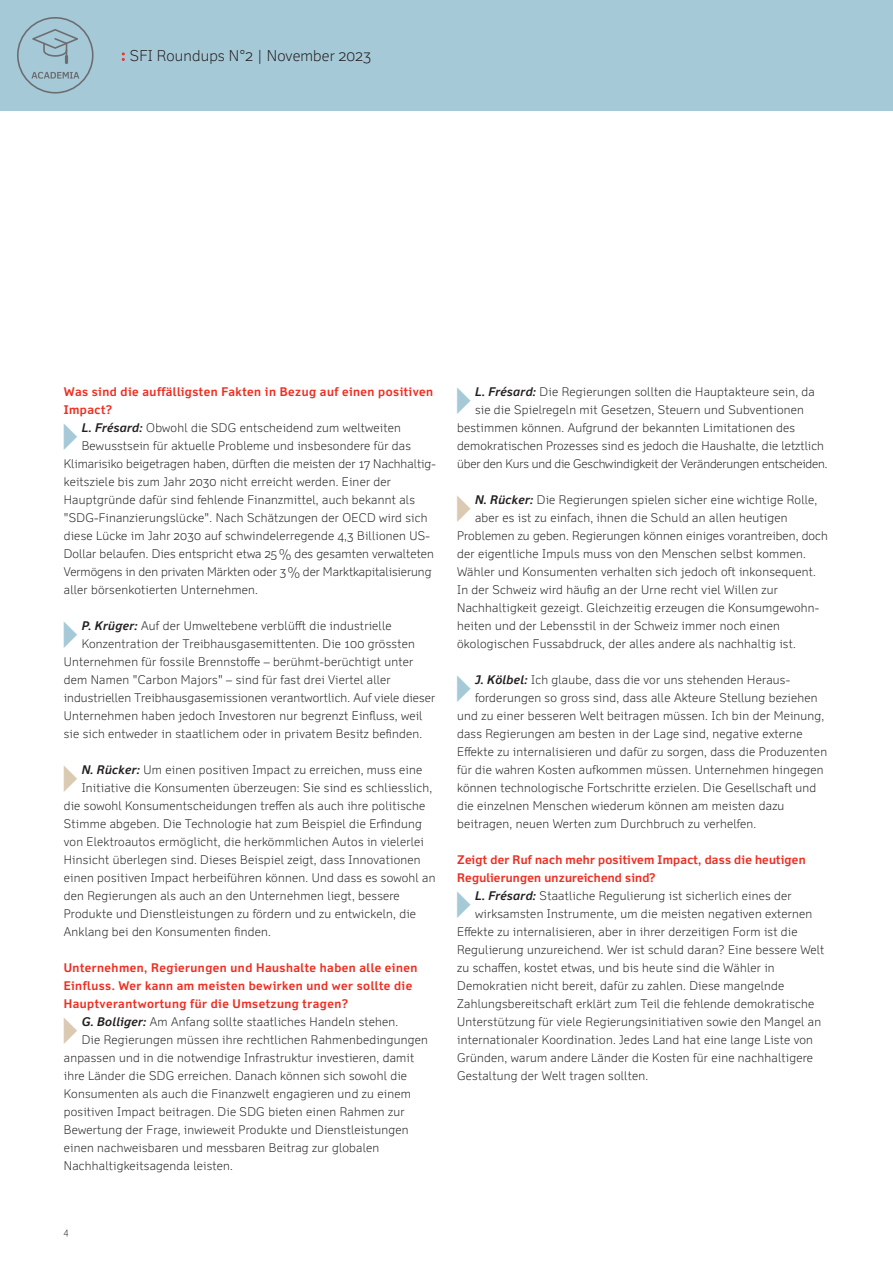
<style>
.page{position:relative;width:893px;height:1263px;background:#fff}
.page>*{position:absolute;margin:0;border:0;box-sizing:border-box;transform-origin:0 0}
.t1{font:300 15px "Felbridge Pro";letter-spacing:.01em;color:#231f20}
.Copy{font:300 12px "Felbridge Pro";letter-spacing:.02em;color:#231f20}
.Subtitle_ohne_absatz{font:700 12px/18px "Felbridge Pro";letter-spacing:.04em;color:#ee2e22}
.Subtitle_ohne_absatz-2{font:700 12px/18px "Felbridge Pro";letter-spacing:.02em;color:#ee2e22}
.Copy-2{font:300 12px "Felbridge Pro";letter-spacing:-.01em;color:#231f20}
.Copy-3{font:300 12px "Felbridge Pro";color:#231f20}
.t2{font:300 9px "Felbridge Pro";color:#231f20}
.s1{font-family:"New Baskerville Std";font-weight:400;font-size:16.5px;color:#ee2e22}
.s2{font-weight:700;font-style:italic}
</style>
<div class="page">
<div style="left:0;top:0;width:893px;height:111px;background:#a5c9d7"></div>
<svg style="left:17px;top:17px;width:77px;height:77px"></svg>
<p class="t1" style="left:121px;top:47px;width:252px"><span class="s1">:</span> SFI Roundups N°2 | November 2023</p>
<p class="Subtitle_ohne_absatz" style="left:64px;top:382px;width:371px">Was sind die auffälligsten Fakten in Bezug auf einen positiven<br>Impact?</p>
<p class="Copy" style="left:82px;top:420px;width:321px"><span class="s2">L. Frésard:</span> Obwohl die SDG entscheidend zum weltweiten</p>
<p class="Copy" style="left:82px;top:438px;width:331px">Bewusstsein für aktuelle Probleme und insbesondere für das</p>
<p class="Copy" style="left:64px;top:456px;width:373px">Klimarisiko beigetragen haben, dürften die meisten der 17 Nachhaltig-</p>
<p class="Copy" style="left:64px;top:474px;width:329px">keitsziele bis zum Jahr 2030 nicht erreicht werden. Einer der</p>
<p class="Copy" style="left:64px;top:492px;width:353px">Hauptgründe dafür sind fehlende Finanzmittel, auch bekannt als</p>
<p class="Copy" style="left:64px;top:510px;width:365px">"SDG-Finanzierungslücke". Nach Schätzungen der OECD wird sich</p>
<p class="Copy" style="left:64px;top:528px;width:368px">diese Lücke im Jahr 2030 auf schwindelerregende 4,3 Billionen US-</p>
<p class="Copy" style="left:64px;top:546px;width:372px">Dollar belaufen. Dies entspricht etwa 25% des gesamten verwalteten</p>
<p class="Copy-3" style="left:64px;top:564px;width:369px">Vermögens in den privaten Märkten oder 3% der Marktkapitalisierung</p>
<p class="Copy" style="left:64px;top:582px;width:196px">aller börsenkotierten Unternehmen.</p>
<p class="Copy" style="left:82px;top:618px;width:311px"><span class="s2">P. Krüger:</span> Auf der Umweltebene verblüfft die industrielle</p>
<p class="Copy" style="left:82px;top:636px;width:335px">Konzentration der Treibhausgasemittenten. Die 100 grössten</p>
<p class="Copy" style="left:64px;top:654px;width:351px">Unternehmen für fossile Brennstoffe – berühmt-berüchtigt unter</p>
<p class="Copy" style="left:64px;top:672px;width:328px">dem Namen "Carbon Majors" – sind für fast drei Viertel aller</p>
<p class="Copy" style="left:64px;top:690px;width:373px">industriellen Treibhausgasemissionen verantwortlich. Auf viele dieser</p>
<p class="Copy" style="left:64px;top:708px;width:360px">Unternehmen haben jedoch Investoren nur begrenzt Einfluss, weil</p>
<p class="Copy" style="left:64px;top:726px;width:360px">sie sich entweder in staatlichem oder in privatem Besitz befinden.</p>
<p class="Copy" style="left:82px;top:762px;width:342px"><span class="s2">N. Rücker:</span> Um einen positiven Impact zu erreichen, muss eine</p>
<p class="Copy" style="left:82px;top:780px;width:352px">Initiative die Konsumenten überzeugen: Sie sind es schliesslich,</p>
<p class="Copy" style="left:64px;top:798px;width:363px">die sowohl Konsumentscheidungen treffen als auch ihre politische</p>
<p class="Copy" style="left:64px;top:816px;width:360px">Stimme abgeben. Die Technologie hat zum Beispiel die Erfindung</p>
<p class="Copy" style="left:64px;top:834px;width:362px">von Elektroautos ermöglicht, die herkömmlichen Autos in vielerlei</p>
<p class="Copy" style="left:64px;top:852px;width:358px">Hinsicht überlegen sind. Dieses Beispiel zeigt, dass Innovationen</p>
<p class="Copy" style="left:64px;top:870px;width:373px">einen positiven Impact herbeiführen können. Und dass es sowohl an</p>
<p class="Copy" style="left:64px;top:888px;width:337px">den Regierungen als auch an den Unternehmen liegt, bessere</p>
<p class="Copy" style="left:64px;top:906px;width:354px">Produkte und Dienstleistungen zu fördern und zu entwickeln, die</p>
<p class="Copy" style="left:64px;top:924px;width:208px">Anklang bei den Konsumenten finden.</p>
<p class="Subtitle_ohne_absatz" style="left:64px;top:958px;width:355px">Unternehmen, Regierungen und Haushalte haben alle einen<br>Einfluss. Wer kann am meisten bewirken und wer sollte die<br>Hauptverantwortung für die Umsetzung tragen?</p>
<p class="Copy" style="left:82px;top:1014px;width:318px"><span class="s2">G. Bolliger:</span> Am Anfang sollte staatliches Handeln stehen.</p>
<p class="Copy" style="left:82px;top:1032px;width:348px">Die Regierungen müssen ihre rechtlichen Rahmenbedingungen</p>
<p class="Copy" style="left:64px;top:1050px;width:352px">anpassen und in die notwendige Infrastruktur investieren, damit</p>
<p class="Copy" style="left:64px;top:1068px;width:345px">ihre Länder die SDG erreichen. Danach können sich sowohl die</p>
<p class="Copy" style="left:64px;top:1086px;width:349px">Konsumenten als auch die Finanzwelt engagieren und zu einem</p>
<p class="Copy" style="left:64px;top:1104px;width:342px">positiven Impact beitragen. Die SDG bieten einen Rahmen zur</p>
<p class="Copy" style="left:64px;top:1122px;width:346px">Bewertung der Frage, inwieweit Produkte und Dienstleistungen</p>
<p class="Copy" style="left:64px;top:1140px;width:317px">einen nachweisbaren und messbaren Beitrag zur globalen</p>
<p class="Copy" style="left:64px;top:1158px;width:171px">Nachhaltigkeitsagenda leisten.</p>
<p class="Copy" style="left:475px;top:384px;width:341px"><span class="s2">L. Frésard:</span> Die Regierungen sollten die Hauptakteure sein, da</p>
<p class="Copy" style="left:475px;top:402px;width:330px">sie die Spielregeln mit Gesetzen, Steuern und Subventionen</p>
<p class="Copy" style="left:457px;top:420px;width:340px">bestimmen können. Aufgrund der bekannten Limitationen des</p>
<p class="Copy" style="left:457px;top:438px;width:368px">demokratischen Prozesses sind es jedoch die Haushalte, die letztlich</p>
<p class="Copy-2" style="left:457px;top:456px;width:372px">über den Kurs und die Geschwindigkeit der Veränderungen entscheiden.</p>
<p class="Copy" style="left:475px;top:492px;width:344px"><span class="s2">N. Rücker:</span> Die Regierungen spielen sicher eine wichtige Rolle,</p>
<p class="Copy" style="left:475px;top:510px;width:314px">aber es ist zu einfach, ihnen die Schuld an allen heutigen</p>
<p class="Copy" style="left:457px;top:528px;width:372px">Problemen zu geben. Regierungen können einiges vorantreiben, doch</p>
<p class="Copy" style="left:457px;top:546px;width:350px">der eigentliche Impuls muss von den Menschen selbst kommen.</p>
<p class="Copy" style="left:457px;top:564px;width:360px">Wähler und Konsumenten verhalten sich jedoch oft inkonsequent.</p>
<p class="Copy" style="left:457px;top:582px;width:322px">In der Schweiz wird häufig an der Urne recht viel Willen zur</p>
<p class="Copy" style="left:457px;top:600px;width:363px">Nachhaltigkeit gezeigt. Gleichzeitig erzeugen die Konsumgewohn-</p>
<p class="Copy" style="left:457px;top:618px;width:324px">heiten und der Lebensstil in der Schweiz immer noch einen</p>
<p class="Copy" style="left:457px;top:636px;width:340px">ökologischen Fussabdruck, der alles andere als nachhaltig ist.</p>
<p class="Copy" style="left:475px;top:672px;width:316px"><span class="s2">J. Kölbel:</span> Ich glaube, dass die vor uns stehenden Heraus-</p>
<p class="Copy" style="left:475px;top:690px;width:344px">forderungen so gross sind, dass alle Akteure Stellung beziehen</p>
<p class="Copy" style="left:457px;top:708px;width:369px">und zu einer besseren Welt beitragen müssen. Ich bin der Meinung,</p>
<p class="Copy" style="left:457px;top:726px;width:347px">dass Regierungen am besten in der Lage sind, negative externe</p>
<p class="Copy" style="left:457px;top:744px;width:371px">Effekte zu internalisieren und dafür zu sorgen, dass die Produzenten</p>
<p class="Copy" style="left:457px;top:762px;width:368px">für die wahren Kosten aufkommen müssen. Unternehmen hingegen</p>
<p class="Copy" style="left:457px;top:780px;width:361px">können technologische Fortschritte erzielen. Die Gesellschaft und</p>
<p class="Copy" style="left:457px;top:798px;width:329px">die einzelnen Menschen wiederum können am meisten dazu</p>
<p class="Copy" style="left:457px;top:816px;width:301px">beitragen, neuen Werten zum Durchbruch zu verhelfen.</p>
<p class="Subtitle_ohne_absatz-2" style="left:457px;top:850px;width:350px">Zeigt der Ruf nach mehr positivem Impact, dass die heutigen<br>Regulierungen unzureichend sind?</p>
<p class="Copy" style="left:475px;top:888px;width:318px"><span class="s2">L. Frésard:</span> Staatliche Regulierung ist sicherlich eines der</p>
<p class="Copy" style="left:475px;top:906px;width:339px">wirksamsten Instrumente, um die meisten negativen externen</p>
<p class="Copy" style="left:457px;top:924px;width:342px">Effekte zu internalisieren, aber in ihrer derzeitigen Form ist die</p>
<p class="Copy" style="left:457px;top:942px;width:369px">Regulierung unzureichend. Wer ist schuld daran? Eine bessere Welt</p>
<p class="Copy" style="left:457px;top:960px;width:319px">zu schaffen, kostet etwas, und bis heute sind die Wähler in</p>
<p class="Copy" style="left:457px;top:978px;width:329px">Demokratien nicht bereit, dafür zu zahlen. Diese mangelnde</p>
<p class="Copy" style="left:457px;top:996px;width:359px">Zahlungsbereitschaft erklärt zum Teil die fehlende demokratische</p>
<p class="Copy" style="left:457px;top:1014px;width:365px">Unterstützung für viele Regierungsinitiativen sowie den Mangel an</p>
<p class="Copy" style="left:457px;top:1032px;width:357px">internationaler Koordination. Jedes Land hat eine lange Liste von</p>
<p class="Copy" style="left:457px;top:1050px;width:357px">Gründen, warum andere Länder die Kosten für eine nachhaltigere</p>
<p class="Copy" style="left:457px;top:1068px;width:193px">Gestaltung der Welt tragen sollten.</p>
<p class="t2" style="left:64px;top:1226px;width:6px">4</p>
</div>
